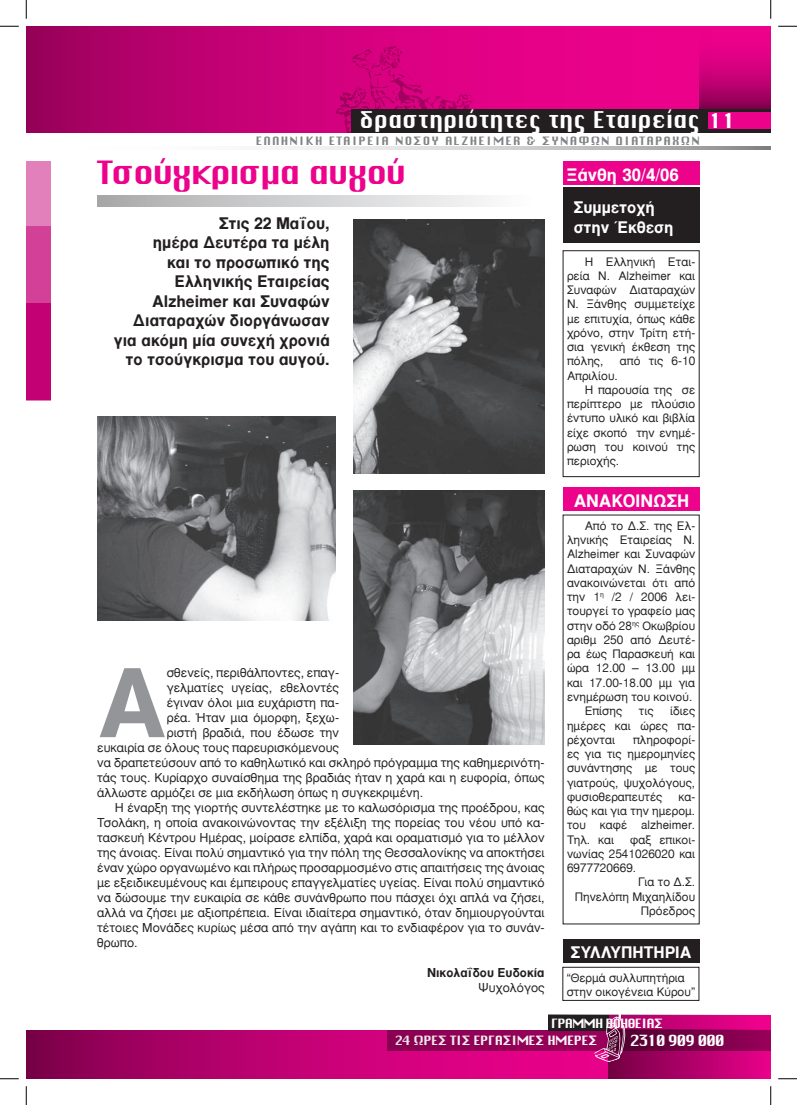
<style>
.page{position:relative;width:797px;height:1105px;background:#fff}
.page>*{position:absolute;margin:0;border:0;box-sizing:border-box;transform-origin:0 0}
.t1{font:700 96.38px "Gr Helvetica";color:#939598}
.t2{font:31.25px "Delphi";letter-spacing:-.05em;color:#ed028c}
.t3{font:22.5px "Delphi";color:#fff;scale:.95 1}
.t4{font:20px "Delphi";color:#fff}
.t5{font:700 17.5px "Gr Helvetica";color:#fff}
.t6{font:700 16.25px/19.5px "Gr Helvetica";color:#231f20;text-align:right}
.t7{font:700 16.25px/19.5px "Gr Helvetica";color:#fff}
.t8{font:15px "Delphi";letter-spacing:-.09em;color:#fff}
.t9{font:12.5px "Gr Helvetica";color:#231f20}
.t10{font:12.5px "Delphi";letter-spacing:-.05em;color:#fff}
.t11{font:700 12.5px "Gr Helvetica";color:#231f20}
.t12{font:12.5px "Delphi";letter-spacing:-.08em;color:#fff}
.t13{font:11.88px/14.2px "Gr Helvetica";color:#231f20;text-align:justify}
.t14{font:11.25px "Delphi";letter-spacing:.1em;color:#808285}
</style>
<div class="page">
<div style="left:548px;top:1015px;width:222px;height:15px;background:#ed028c"></div>
<svg style="left:638px;top:1015px;width:116px;height:15px"></svg>
<div style="left:548px;top:1015px;width:61px;height:15px;background:#231f20"></div>
<svg style="left:580px;top:1014px;width:58px;height:16px"></svg>
<svg style="left:26px;top:1030px;width:744px;height:49px;background:#ac0167"></svg>
<svg style="left:26px;top:26px;width:673px;height:107px;background:#ca0177"></svg>
<svg style="left:699px;top:26px;width:71px;height:83px;background:#ca0078"></svg>
<svg style="left:336px;top:46px;width:138px;height:87px;background:#d2007c"></svg>
<svg style="left:275px;top:146px;width:495px;height:4px;background:#c7c8c9"></svg>
<svg style="left:97px;top:195px;width:391px;height:11px;background:#cfcfd0"></svg>
<img style="left:97px;top:416px;width:238px;height:204px">
<img style="left:354px;top:491px;width:190px;height:254px">
<img style="left:354px;top:219px;width:190px;height:254px">
<div style="left:351px;top:109px;width:419px;height:24px;background:#231f20"></div>
<div style="left:708px;top:113px;width:62px;height:16px;background:#ed028c"></div>
<svg style="left:26px;top:161px;width:24px;height:239px;background:#cf3792"></svg>
<div style="left:562px;top:250px;width:137px;height:227px;border:1px solid #231f20"></div>
<div style="left:563px;top:187px;width:136px;height:56px;background:#231f20"></div>
<div style="left:563px;top:161px;width:136px;height:23px;background:#ed028c"></div>
<div style="left:563px;top:487px;width:136px;height:23px;background:#ed028c"></div>
<div style="left:562px;top:967px;width:137px;height:34px;border:1px solid #231f20"></div>
<div style="left:563px;top:939px;width:136px;height:23px;background:#231f20"></div>
<svg style="left:0;top:25px;width:19px;height:2px"></svg>
<svg style="left:778px;top:25px;width:19px;height:2px"></svg>
<svg style="left:0;top:1078px;width:19px;height:1px"></svg>
<svg style="left:778px;top:1078px;width:19px;height:1px"></svg>
<svg style="left:25px;top:0;width:2px;height:19px"></svg>
<svg style="left:25px;top:1086px;width:2px;height:19px"></svg>
<svg style="left:770px;top:0;width:1px;height:19px"></svg>
<svg style="left:770px;top:1086px;width:1px;height:19px"></svg>
<h3 class="t3" style="left:359px;top:106px;width:360px">δραστηριότητες της Εταιρείας</h3>
<p class="t14" style="left:256px;top:134px;width:445px">ΕΛΛΗΝΙΚΗ ΕΤΑΙΡΕΙΑ ΝΟΣΟΥ ALZHEIMER &amp; ΣΥΝΑΦΩΝ ∆ΙΑΤΑΡΑΧΩΝ</p>
<h2 class="t2" style="left:97px;top:153px;width:311px">Tσούγκρισµα αυγού</h2>
<h3 class="t6" style="left:114px;top:214px;width:217px">Στις 22 Μαΐου,<br>ημέρα Δευτέρα τα μέλη<br>και το προσωπικό της<br>Ελληνικής Εταιρείας<br>Alzheimer και Συναφών<br>Διαταραχών διοργάνωσαν για ακόμη μία συνεχή χρονιά το τσούγκρισμα του αυγού.</h3>
<h1 class="t1" style="left:97px;top:653px;width:71px">Α</h1>
<p class="t9" style="left:167px;top:666px;width:174px">σθενείς, περιθάλποντες, επαγ-</p>
<p class="t9" style="left:167px;top:681px;width:174px">γελματίες υγείας, εθελοντές</p>
<p class="t9" style="left:167px;top:696px;width:174px">έγιναν όλοι μια ευχάριστη πα-</p>
<p class="t9" style="left:167px;top:711px;width:174px">ρέα. Ήταν μια όμορφη, ξεχω-</p>
<p class="t9" style="left:167px;top:726px;width:174px">ριστή βραδιά, που έδωσε την</p>
<p class="t9" style="left:97px;top:741px;width:243px">ευκαιρία σε όλους τους παρευρισκόμενους</p>
<p class="t9" style="left:97px;top:756px;width:449px">να δραπετεύσουν από το καθηλωτικό και σκληρό πρόγραμμα της καθημερινότη-</p>
<p class="t9" style="left:97px;top:771px;width:449px">τάς τους. Κυρίαρχο συναίσθημα της βραδιάς ήταν η χαρά και η ευφορία, όπως</p>
<p class="t9" style="left:97px;top:786px;width:327px">άλλωστε αρμόζει σε μια εκδήλωση όπως η συγκεκριμένη.</p>
<p class="t9" style="left:115px;top:801px;width:431px">Η έναρξη της γιορτής συντελέστηκε με το καλωσόρισμα της προέδρου, κας</p>
<p class="t9" style="left:97px;top:816px;width:449px">Τσολάκη, η οποία ανακοινώνοντας την εξέλιξη της πορείας του νέου υπό κα-</p>
<p class="t9" style="left:97px;top:831px;width:449px">τασκευή Κέντρου Ημέρας, μοίρασε ελπίδα, χαρά και οραματισμό για το μέλλον</p>
<p class="t9" style="left:97px;top:846px;width:449px">της άνοιας. Είναι πολύ σημαντικό για την πόλη της Θεσσαλονίκης να αποκτήσει</p>
<p class="t9" style="left:97px;top:861px;width:449px">έναν χώρο οργανωμένο και πλήρως προσαρμοσμένο στις απαιτήσεις της άνοιας</p>
<p class="t9" style="left:97px;top:876px;width:449px">με εξειδικευμένους και έμπειρους επαγγελματίες υγείας. Είναι πολύ σημαντικό</p>
<p class="t9" style="left:97px;top:891px;width:449px">να δώσουμε την ευκαιρία σε κάθε συνάνθρωπο που πάσχει όχι απλά να ζήσει,</p>
<p class="t9" style="left:97px;top:906px;width:449px">αλλά να ζήσει με αξιοπρέπεια. Είναι ιδιαίτερα σημαντικό, όταν δημιουργούνται</p>
<p class="t9" style="left:97px;top:921px;width:449px">τέτοιες Μονάδες κυρίως μέσα από την αγάπη και το ενδιαφέρον για το συνάν-</p>
<p class="t9" style="left:97px;top:936px;width:42px">θρωπο.</p>
<p class="t11" style="left:427px;top:966px;width:119px">Νικολαΐδου Ευδοκία</p>
<p class="t9" style="left:478px;top:981px;width:68px">Ψυχολόγος</p>
<h3 class="t5" style="left:566px;top:165px;width:114px">Ξάνθη 30/4/06</h3>
<h3 class="t7" style="left:573px;top:198px;width:101px">Συμμετοχή στην Έκθεση</h3>
<p class="t13" style="left:567px;top:255px;width:130px;text-indent:18px">H Ελληνική Εται&shy;ρεία Ν. Alzheimer και Συναφών Διαταραχών Ν. Ξάνθης συμμετείχε με επιτυχία, όπως κάθε χρόνο, στην Τρίτη ετή&shy;σια γενική έκθεση της πόλης,</p>
<p class="t13" style="left:619px;top:354px;width:77px">από τις 6-10</p>
<p class="t13" style="left:567px;top:369px;width:52px">Απριλίου.</p>
<p class="t13" style="left:584px;top:383px;width:112px">H παρουσία της σε</p>
<p class="t13" style="left:567px;top:397px;width:130px">περίπτερο με πλούσιο</p>
<p class="t13" style="left:567px;top:411px;width:130px">έντυπο υλικό και βιβλία</p>
<p class="t13" style="left:567px;top:426px;width:130px">είχε σκοπό την ενημέ-</p>
<p class="t13" style="left:567px;top:440px;width:130px">ρωση του κοινού της</p>
<p class="t13" style="left:567px;top:454px;width:54px">περιοχής.</p>
<h3 class="t5" style="left:573px;top:491px;width:117px">ΑΝΑΚΟΙΝΩΣΗ</h3>
<p class="t13" style="left:584px;top:519px;width:112px">Από το Δ.Σ. της Ελ-</p>
<p class="t13" style="left:567px;top:533px;width:130px">ληνικής Εταιρείας Ν.</p>
<p class="t13" style="left:567px;top:547px;width:130px">Alzheimer και Συναφών</p>
<p class="t13" style="left:567px;top:562px;width:130px">Διαταραχών Ν. Ξάνθης</p>
<p class="t13" style="left:567px;top:576px;width:130px">ανακοινώνεται ότι από</p>
<p class="t13" style="left:567px;top:590px;width:130px">την 1<sup>η</sup> /2 / 2006 λει-</p>
<p class="t13" style="left:567px;top:604px;width:130px">τουργεί το γραφείο μας</p>
<p class="t13" style="left:567px;top:619px;width:130px">στην οδό 28<sup>ης</sup> Οκωβρίου</p>
<p class="t13" style="left:567px;top:633px;width:130px">αριθμ 250 από Δευτέ-</p>
<p class="t13" style="left:567px;top:647px;width:130px">ρα έως Παρασκευή και</p>
<p class="t13" style="left:567px;top:661px;width:130px">ώρα 12.00 – 13.00 μμ</p>
<p class="t13" style="left:567px;top:676px;width:130px">και 17.00-18.00 μμ για</p>
<p class="t13" style="left:567px;top:690px;width:127px">ενημέρωση του κοινού.</p>
<p class="t13" style="left:584px;top:704px;width:39px">Επίσης</p>
<p class="t13" style="left:639px;top:704px;width:16px">τις</p>
<p class="t13" style="left:567px;top:704px;width:130px;text-indent:103px">ίδιες ημέρες και ώρες πα&shy;ρέχονται</p>
<p class="t13" style="left:567px;top:733px;width:130px;text-indent:66px">πληροφορί&shy;ες για τις ημερομηνίες συνάντησης με τους γιατρούς, ψυχολόγους, φυσιοθεραπευτές</p>
<p class="t13" style="left:567px;top:790px;width:130px;text-indent:111px">κα&shy;θώς και για την ημερομ. του καφέ alzheimer.<br>Tηλ. και</p>
<p class="t13" style="left:630px;top:832px;width:66px">φαξ επικοι-</p>
<p class="t13" style="left:567px;top:847px;width:130px">νωνίας 2541026020 και</p>
<p class="t13" style="left:567px;top:861px;width:71px">6977720669.</p>
<p class="t13" style="left:638px;top:875px;width:58px">Για το Δ.Σ.</p>
<p class="t13" style="left:574px;top:889px;width:122px">Πηνελόπη Μιχαηλίδου</p>
<p class="t13" style="left:641px;top:904px;width:56px">Πρόεδρος</p>
<h3 class="t7" style="left:571px;top:943px;width:122px">ΣΥΛΛΥΠΗΤΗΡΙΑ</h3>
<p class="t13" style="left:566px;top:971px;width:130px">“Θερμά συλλυπητήρια στην οικογένεια Κύρου”</p>
<p class="t12" style="left:551px;top:1015px;width:113px">ΓΡΑΜΜΗ ΒΟΗΘΕΙΑΣ</p>
<h3 class="t4" style="left:708px;top:108px;width:28px">11</h3>
<p class="t10" style="left:394px;top:1033px;width:204px">24 ΩΡΕΣ ΤΙΣ ΕΡΓΑΣΙΜΕΣ ΗΜΕΡΕΣ</p>
<p class="t8" style="left:629px;top:1031px;width:97px">2310 909 000</p>
</div>
